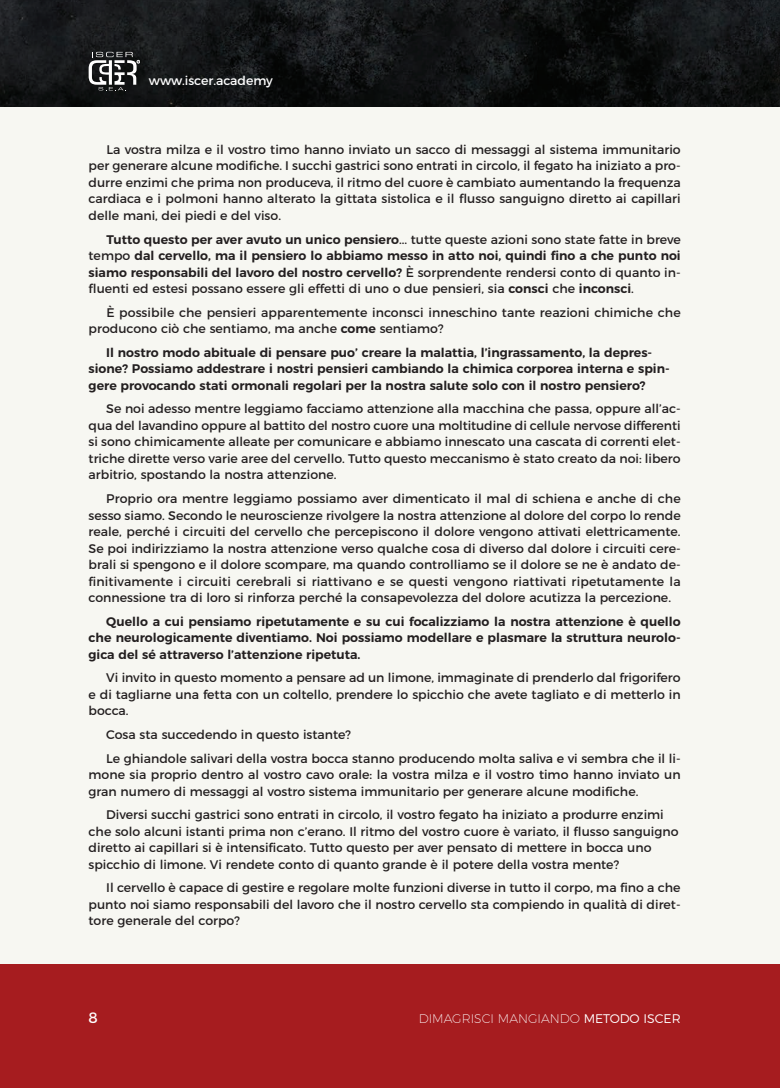
<style>
.page{position:relative;width:780px;height:1088px;background:#fff}
.page>*{position:absolute;margin:0;border:0;box-sizing:border-box;transform-origin:0 0}
.t1{font:15px "Montserrat";color:#fff}
.t2{font:12.5px/16.5px "Montserrat";color:#231f20;text-align:justify}
.t3{font:600 12.5px/16.5px "Montserrat";color:#231f20;text-align:justify}
.t4{font:200 12.5px "Montserrat";color:#fff}
.t5{font:12.5px "Montserrat";color:#fff}
.s1{font-weight:400}
.s2{font-weight:600}
.s3{font-weight:300}
</style>
<div class="page">
<div style="left:762px;top:18px;width:17px;height:1052px;background:#f7f7f2"></div>
<div style="left:762px;top:964px;width:17px;height:124px;background:#a61c1f"></div>
<img style="left:762px;top:0;width:17px;height:106px">
<div style="left:0;top:18px;width:762px;height:1052px;background:#f7f7f2"></div>
<div style="left:0;top:964px;width:762px;height:124px;background:#a61c1f"></div>
<svg style="left:0;top:0;width:762px;height:106px;background:#121415"></svg>
<svg style="left:89px;top:52px;width:51px;height:39px"></svg>
<p class="t5" style="left:149px;top:75px;width:125px">www.iscer.academy</p>
<p class="t2" style="left:89px;top:142px;width:593px;text-indent:18px">La vostra milza e il vostro timo hanno inviato un sacco di messaggi al sistema immunitario per generare alcune modifiche. I succhi gastrici sono entrati in circolo, il fegato ha iniziato a pro&shy;durre enzimi che prima non produceva, il ritmo del cuore è cambiato aumentando la frequenza cardiaca e i polmoni hanno alterato la gittata sistolica e il flusso sanguigno diretto ai capillari delle mani, dei piedi e del viso.</p>
<p class="t3" style="left:89px;top:232px;width:593px;text-indent:18px">Tutto questo per aver avuto un unico pensiero<span class="s1">... tutte queste azioni sono state fatte in breve tempo</span> dal cervello, ma il pensiero lo abbiamo messo in atto noi, quindi fino a che punto noi siamo responsabili del lavoro del nostro cervello? <span class="s1">È sorprendente rendersi conto di quanto in&shy;fluenti ed estesi possano essere gli effetti di uno o due pensieri, sia</span> consci <span class="s1">che</span> inconsci<span class="s1">.</span></p>
<p class="t2" style="left:89px;top:305px;width:593px;text-indent:18px">È possibile che pensieri apparentemente inconsci inneschino tante reazioni chimiche che producono ciò che sentiamo, ma anche <span class="s2">come</span> sentiamo?</p>
<p class="t3" style="left:89px;top:345px;width:582px;text-align:left;text-indent:18px">Il nostro modo abituale di pensare puo’ creare la malattia, l’ingrassamento, la depres&shy;sione? Possiamo addestrare i nostri pensieri cambiando la chimica corporea interna e spin&shy;gere provocando stati ormonali regolari per la nostra salute solo con il nostro pensiero?</p>
<p class="t2" style="left:89px;top:402px;width:593px;text-indent:18px">Se noi adesso mentre leggiamo facciamo attenzione alla macchina che passa, oppure all’ac&shy;qua del lavandino oppure al battito del nostro cuore una moltitudine di cellule nervose differenti si sono chimicamente alleate per comunicare e abbiamo innescato una cascata di correnti elet&shy;triche dirette verso varie aree del cervello. Tutto questo meccanismo è stato creato da noi: libero arbitrio, spostando la nostra attenzione.</p>
<p class="t2" style="left:89px;top:491px;width:593px;text-indent:18px">Proprio ora mentre leggiamo possiamo aver dimenticato il mal di schiena e anche di che sesso siamo. Secondo le neuroscienze rivolgere la nostra attenzione al dolore del corpo lo rende reale, perché i circuiti del cervello che percepiscono il dolore vengono attivati elettricamente.<br>Se poi indirizziamo la nostra attenzione verso qualche cosa di diverso dal dolore i circuiti cere&shy;brali si spengono e il dolore scompare, ma quando controlliamo se il dolore se ne è andato de&shy;finitivamente i circuiti cerebrali si riattivano e se questi vengono riattivati ripetutamente la connessione tra di loro si rinforza perché la consapevolezza del dolore acutizza la percezione.</p>
<p class="t3" style="left:89px;top:614px;width:593px;text-indent:18px">Quello a cui pensiamo ripetutamente e su cui focalizziamo la nostra attenzione è quello che neurologicamente diventiamo. Noi possiamo modellare e plasmare la struttura neurolo&shy;gica del sé attraverso l’attenzione ripetuta.</p>
<p class="t2" style="left:89px;top:671px;width:593px;text-indent:18px">Vi invito in questo momento a pensare ad un limone, immaginate di prenderlo dal frigorifero e di tagliarne una fetta con un coltello, prendere lo spicchio che avete tagliato e di metterlo in bocca.</p>
<p class="t2" style="left:106px;top:727px;width:246px">Cosa sta succedendo in questo istante?</p>
<p class="t2" style="left:89px;top:751px;width:593px;text-indent:18px">Le ghiandole salivari della vostra bocca stanno producendo molta saliva e vi sembra che il li&shy;mone sia proprio dentro al vostro cavo orale: la vostra milza e il vostro timo hanno inviato un gran numero di messaggi al vostro sistema immunitario per generare alcune modifiche.</p>
<p class="t2" style="left:89px;top:808px;width:591px;text-align:left;text-indent:18px">Diversi succhi gastrici sono entrati in circolo, il vostro fegato ha iniziato a produrre enzimi che solo alcuni istanti prima non c’erano. Il ritmo del vostro cuore è variato, il flusso sanguigno diretto ai capillari si è intensificato. Tutto questo per aver pensato di mettere in bocca uno spicchio di limone. Vi rendete conto di quanto grande è il potere della vostra mente?</p>
<p class="t2" style="left:89px;top:881px;width:593px;text-indent:18px">Il cervello è capace di gestire e regolare molte funzioni diverse in tutto il corpo, ma fino a che punto noi siamo responsabili del lavoro che il nostro cervello sta compiendo in qualità di diret&shy;tore generale del corpo?</p>
<p class="t1" style="left:89px;top:1011px;width:11px">8</p>
<p class="t4" style="left:418px;top:1011px;width:263px">DIMAGRISCI MANGIANDO <span class="s3">METODO ISCER</span></p>
</div>
